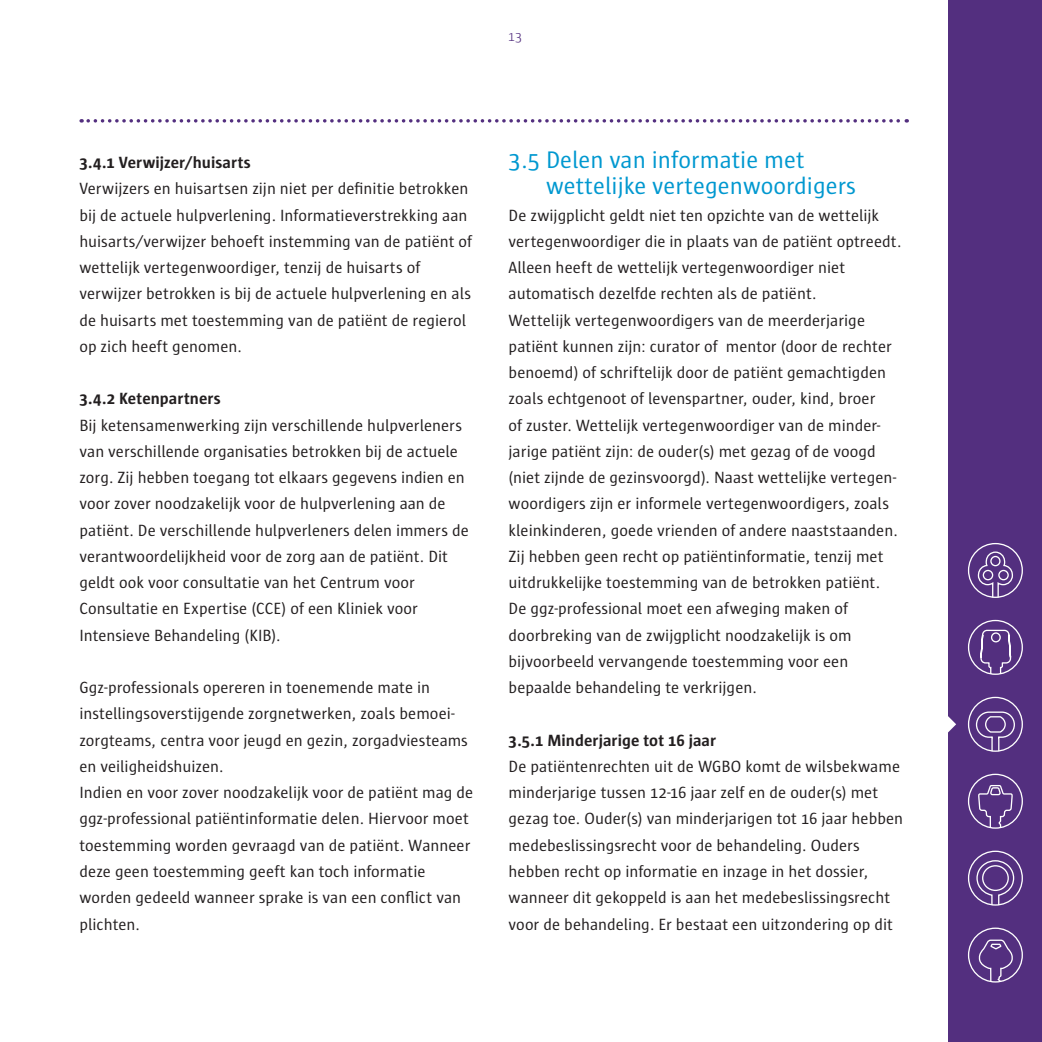
<style>
.page{position:relative;width:1042px;height:1042px;background:#fff}
.page>*{position:absolute;margin:0;border:0;box-sizing:border-box;transform-origin:0 0}
.t1{font:24.5px/26.2px "Sun";color:#0098d0}
.t2{font:16.62px/26.2px "Sun";color:#231f20}
.t3{font:700 16.62px "Sun";letter-spacing:.005em;color:#231f20}
.t4{font:300 14px "Sun";color:#532f7f}
</style>
<div class="page">
<svg style="left:88px;top:119px;width:819px;height:4px"></svg>
<div style="left:948px;top:0;width:94px;height:1042px;background:#532f7f"></div>
<svg style="left:948px;top:716px;width:8px;height:17px"></svg>
<div style="left:968px;top:543px;width:55px;height:55px;border:1px solid #fff;border-radius:50%"></div>
<svg style="left:977px;top:551px;width:36px;height:47px"></svg>
<svg style="left:977px;top:773px;width:36px;height:56px"></svg>
<div style="left:968px;top:850px;width:55px;height:55px;border:1px solid #fff;border-radius:50%"></div>
<svg style="left:976px;top:859px;width:39px;height:47px"></svg>
<div style="left:968px;top:927px;width:55px;height:55px;border:1px solid #fff;border-radius:50%"></div>
<svg style="left:977px;top:939px;width:37px;height:44px"></svg>
<svg style="left:979px;top:620px;width:33px;height:55px"></svg>
<svg style="left:975px;top:711px;width:40px;height:41px"></svg>
<div style="left:968px;top:697px;width:55px;height:55px;border:1px solid #fff;border-radius:50%"></div>
<p class="t4" style="left:508px;top:29px;width:15px">13</p>
<p class="t3" style="left:79px;top:153px;width:173px">3.4.1 Verwijzer/huisarts</p>
<p class="t2" style="left:79px;top:176px;width:394px">Verwijzers en huisartsen zijn niet per definitie betrokken bij de actuele hulpverlening. Informatieverstrekking aan huisarts/verwijzer behoeft instemming van de patiënt of wettelijk vertegenwoordiger, tenzij de huisarts of verwijzer betrokken is bij de actuele hulpverlening en als de huisarts met toestemming van de patiënt de regierol op zich heeft genomen.</p>
<p class="t3" style="left:79px;top:390px;width:143px">3.4.2 Ketenpartners</p>
<p class="t2" style="left:79px;top:412px;width:391px">Bij ketensamenwerking zijn verschillende hulpverleners van verschillende organisaties betrokken bij de actuele zorg. Zij hebben toegang tot elkaars gegevens indien en voor zover noodzakelijk voor de hulpverlening aan de patiënt. De verschillende hulpverleners delen immers de verantwoordelijkheid voor de zorg aan de patiënt. Dit geldt ook voor consultatie van het Centrum voor Consultatie en Expertise (CCE) of een Kliniek voor Intensieve Behandeling (KIB).</p>
<p class="t2" style="left:79px;top:674px;width:395px">Ggz-professionals opereren in toenemende mate in instellingsoverstijgende zorgnetwerken, zoals bemoei&shy;zorgteams, centra voor jeugd en gezin, zorgadviesteams en veiligheidshuizen.<br>Indien en voor zover noodzakelijk voor de patiënt mag de ggz-professional patiëntinformatie delen. Hiervoor moet toestemming worden gevraagd van de patiënt. Wanneer deze geen toestemming geeft kan toch informatie worden gedeeld wanneer sprake is van een conflict van plichten.</p>
<h1 class="t1" style="left:546px;top:147px;width:311px;text-indent:-37px">3.5 Delen van informatie met wettelijke vertegenwoordigers</h1>
<p class="t2" style="left:508px;top:202px;width:394px">De zwijgplicht geldt niet ten opzichte van de wettelijk vertegenwoordiger die in plaats van de patiënt optreedt.<br>Alleen heeft de wettelijk vertegenwoordiger niet automatisch dezelfde rechten als de patiënt.<br>Wettelijk vertegenwoordigers van de meerderjarige patiënt kunnen zijn: curator of mentor (door de rechter benoemd) of schriftelijk door de patiënt gemachtigden zoals echtgenoot of levenspartner, ouder, kind, broer<br>of zuster. Wettelijk vertegenwoordiger van de minder&shy;jarige patiënt zijn: de ouder(s) met gezag of de voogd (niet zijnde de gezinsvoorgd). Naast wettelijke vertegen&shy;woordigers zijn er informele vertegenwoordigers, zoals kleinkinderen, goede vrienden of andere naaststaanden.<br>Zij hebben geen recht op patiëntinformatie, tenzij met uitdrukkelijke toestemming van de betrokken patiënt.<br>De ggz-professional moet een afweging maken of doorbreking van de zwijgplicht noodzakelijk is om bijvoorbeeld vervangende toestemming voor een bepaalde behandeling te verkrijgen.</p>
<p class="t3" style="left:508px;top:731px;width:209px">3.5.1 Minderjarige tot 16 jaar</p>
<p class="t2" style="left:508px;top:753px;width:396px">De patiëntenrechten uit de WGBO komt de wilsbekwame minderjarige tussen 12-16 jaar zelf en de ouder(s) met gezag toe. Ouder(s) van minderjarigen tot 16 jaar hebben medebeslissingsrecht voor de behandeling. Ouders hebben recht op informatie en inzage in het dossier, wanneer dit gekoppeld is aan het medebeslissingsrecht voor de behandeling. Er bestaat een uitzondering op dit</p>
</div>
